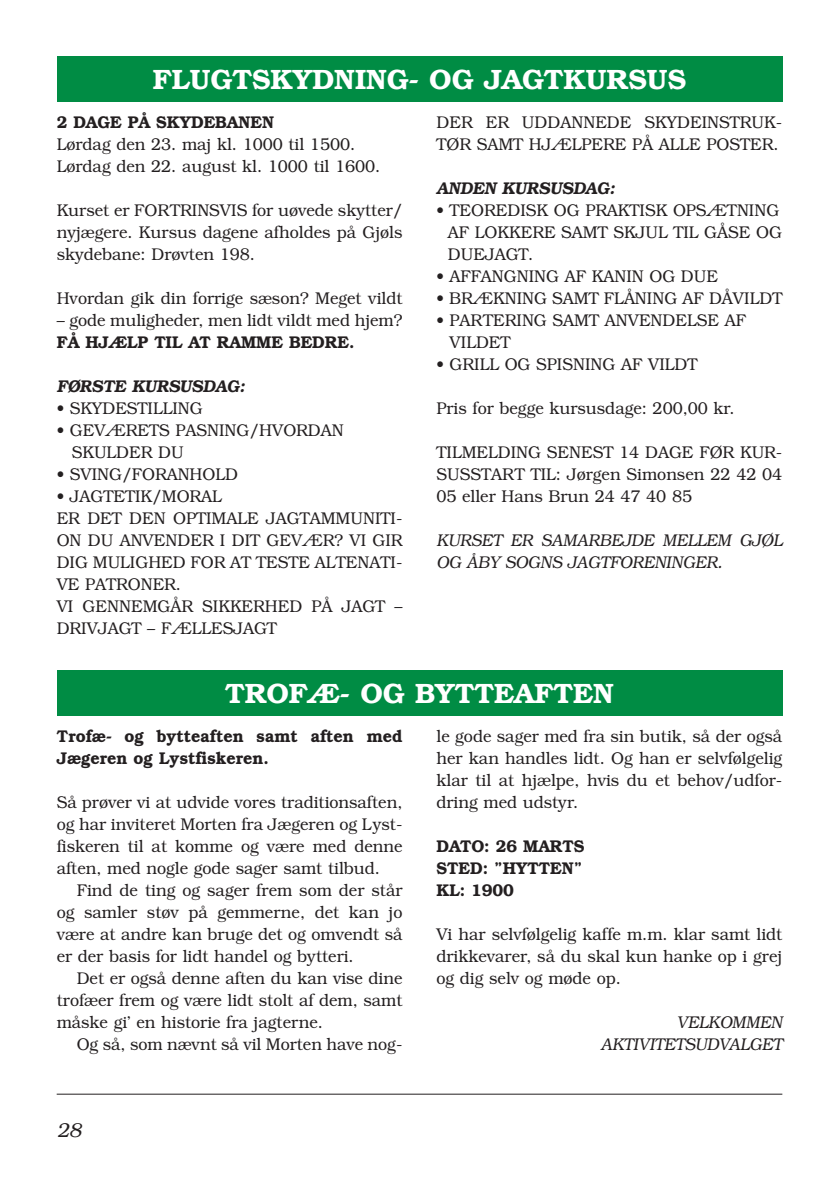
<style>
.page{position:relative;width:840px;height:1190px;background:#fff}
.page>*{position:absolute;margin:0;border:0;box-sizing:border-box;transform-origin:0 0}
.t1{font:600 28px "Bookman";color:#fff}
.t2{font:italic 300 20px "Bookman";color:#231f20}
.t3{font:300 17px/22px "Bookman";color:#231f20;text-align:justify;scale:.95 1}
.t4{font:600 17px/22px "Bookman";color:#231f20;scale:.95 1}
.t5{font:italic 300 17px/22px "Bookman";color:#231f20;scale:.95 1}
.t6{font:italic 600 17px "Bookman";color:#231f20;scale:.95 1}
</style>
<div class="page">
<hr style="left:57px;top:1094px;width:725px;height:1px;background:#231f20">
<div style="left:57px;top:57px;width:725px;height:45px;background:#008c44"></div>
<div style="left:57px;top:671px;width:725px;height:45px;background:#008c44"></div>
<h1 class="t1" style="left:153px;top:69px;width:535px">FLUGTSKYDNING- OG JAGTKURSUS</h1>
<p class="t4" style="left:57px;top:112px;width:230px">2 DAGE PÅ SKYDEBANEN</p>
<p class="t3" style="left:57px;top:135px;width:342px">Lørdag den 23. maj kl. 1000 til 1500.<br>Lørdag den 22. august kl. 1000 til 1600.</p>
<p class="t3" style="left:57px;top:201px;width:366px">Kurset er FORTRINSVIS for uøvede skytter/ nyjægere. Kursus dagene afholdes på Gjøls skydebane: Drøvten 198.</p>
<p class="t3" style="left:57px;top:289px;width:366px">Hvordan gik din forrige sæson? Meget vildt</p>
<p class="t3" style="left:57px;top:311px;width:366px">– gode muligheder, men lidt vildt med hjem?</p>
<p class="t4" style="left:57px;top:332px;width:315px">FÅ HJÆLP TIL AT RAMME BEDRE.</p>
<p class="t6" style="left:57px;top:379px;width:199px">FØRSTE KURSUSDAG:</p>
<p class="t3" style="left:57px;top:399px;width:155px">• SKYDESTILLING</p>
<p class="t3" style="left:72px;top:421px;width:288px;text-indent:-15px">• GEVÆRETS PASNING/HVORDAN<br>SKULDER DU</p>
<p class="t3" style="left:57px;top:465px;width:192px">• SVING/FORANHOLD</p>
<p class="t3" style="left:57px;top:487px;width:366px;text-align:left">• JAGTETIK/MORAL<br>ER DET DEN OPTIMALE JAGTAMMUNITI-<br>ON DU ANVENDER I DIT GEVÆR? VI GIR<br>DIG MULIGHED FOR AT TESTE ALTENATI-<br>VE PATRONER.<br>VI GENNEMGÅR SIKKERHED PÅ JAGT –<br>DRIVJAGT – FÆLLESJAGT</p>
<p class="t3" style="left:437px;top:113px;width:366px">DER ER UDDANNEDE SKYDEINSTRUK-<br>TØR SAMT HJÆLPERE PÅ ALLE POSTER.</p>
<p class="t6" style="left:437px;top:181px;width:189px">ANDEN KURSUSDAG:</p>
<p class="t3" style="left:448px;top:201px;width:353px;text-align:left;text-indent:-11px">• TEOREDISK OG PRAKTISK OPSÆTNING<br>AF LOKKERE SAMT SKJUL TIL GÅSE OG<br>DUEJAGT.</p>
<p class="t3" style="left:437px;top:267px;width:298px">• AFFANGNING AF KANIN OG DUE</p>
<p class="t3" style="left:437px;top:289px;width:366px">• BRÆKNING SAMT FLÅNING AF DÅVILDT</p>
<p class="t3" style="left:450px;top:311px;width:314px;text-indent:-13px">• PARTERING SAMT ANVENDELSE AF<br>VILDET</p>
<p class="t3" style="left:437px;top:355px;width:276px">• GRILL OG SPISNING AF VILDT</p>
<p class="t3" style="left:437px;top:399px;width:315px">Pris for begge kursusdage: 200,00 kr.</p>
<p class="t3" style="left:437px;top:443px;width:366px">TILMELDING SENEST 14 DAGE FØR KUR-SUSSTART TIL: Jørgen Simonsen 22 42 04<br>05 eller Hans Brun 24 47 40 85</p>
<p class="t5" style="left:437px;top:530px;width:366px">KURSET ER SAMARBEJDE MELLEM GJØL<br>OG ÅBY SOGNS JAGTFORENINGER.</p>
<h1 class="t1" style="left:225px;top:683px;width:390px">TROFÆ- OG BYTTEAFTEN</h1>
<p class="t4" style="left:57px;top:726px;width:366px">Trofæ- og bytteaften samt aften med<br>Jægeren og Lystfiskeren.</p>
<p class="t3" style="left:57px;top:792px;width:366px">Så prøver vi at udvide vores traditionsaften, og har inviteret Morten fra Jægeren og Lyst&shy;fiskeren til at komme og være med denne aften, med nogle gode sager samt tilbud.</p>
<p class="t3" style="left:57px;top:880px;width:366px;text-indent:20px">Find de ting og sager frem som der står og samler støv på gemmerne, det kan jo være at andre kan bruge det og omvendt så er der basis for lidt handel og bytteri.</p>
<p class="t3" style="left:57px;top:968px;width:366px;text-indent:20px">Det er også denne aften du kan vise dine trofæer frem og være lidt stolt af dem, samt måske gi’ en historie fra jagterne.</p>
<p class="t3" style="left:77px;top:1034px;width:344px">Og så, som nævnt så vil Morten have nog-</p>
<p class="t3" style="left:437px;top:726px;width:366px">le gode sager med fra sin butik, så der også her kan handles lidt. Og han er selvfølgelig klar til at hjælpe, hvis du et behov/udfor&shy;dring med udstyr.</p>
<p class="t4" style="left:437px;top:836px;width:157px">DATO: 26 MARTS<br>STED: ”HYTTEN”<br>KL: 1900</p>
<p class="t3" style="left:437px;top:924px;width:366px">Vi har selvfølgelig kaffe m.m. klar samt lidt drikkevarer, så du skal kun hanke op i grej og dig selv og møde op.</p>
<p class="t5" style="left:601px;top:1012px;width:193px;text-align:right">VELKOMMEN<br>AKTIVITETSUDVALGET</p>
<p class="t2" style="left:57px;top:1123px;width:26px">28</p>
</div>
